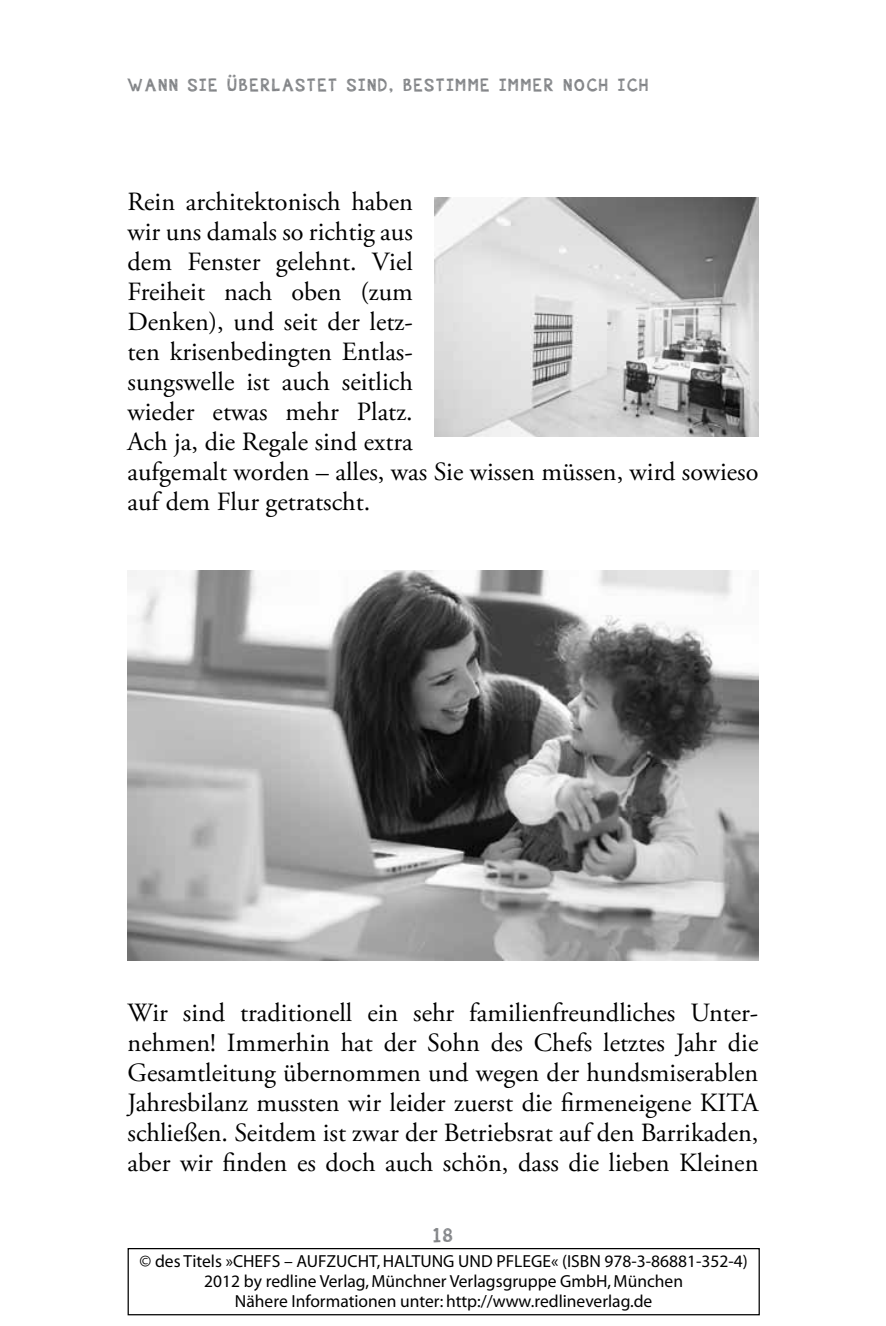
<style>
.page{position:relative;width:886px;height:1326px;background:#fff}
.page>*{position:absolute;margin:0;border:0;box-sizing:border-box;transform-origin:0 0}
.t1{font:26.25px/30px "Adobe Garamond Pro";color:#000}
.t2{font:20px "appleberry";color:#808285}
.t3{font:17.5px/20px "Myriad MM 400 600";color:#000;text-align:center}
.t4{font:17.5px "appleberry";letter-spacing:.13em;color:#808285}
</style>
<div class="page">
<div style="left:128px;top:1247px;width:632px;height:68px;border:1px solid #000"></div>
<img style="left:434px;top:198px;width:325px;height:238px">
<img style="left:128px;top:570px;width:630px;height:390px">
<p class="t4" style="left:128px;top:72px;width:522px">WANN SIE ÜBERLASTET SIND, BESTIMME IMMER NOCH ICH</p>
<p class="t1" style="left:128px;top:188px;width:632px">Rein architektonisch haben<br>wir uns damals so richtig aus<br>dem Fenster gelehnt. Viel<br>Freiheit nach oben (zum<br>Denken), und seit der letz-<br>ten krisenbedingten Entlas-<br>sungswelle ist auch seitlich<br>wieder etwas mehr Platz.<br>Ach ja, die Regale sind extra<br>aufgemalt worden – alles, was Sie wissen müssen, wird sowieso auf dem Flur getratscht.</p>
<p class="t1" style="left:128px;top:998px;width:632px;text-align:justify">Wir sind traditionell ein sehr familienfreundliches Unter&shy;nehmen! Immerhin hat der Sohn des Chefs letztes Jahr die Gesamtleitung übernommen und wegen der hundsmiserablen Jahresbilanz mussten wir leider zuerst die firmeneigene KITA schließen. Seitdem ist zwar der Betriebsrat auf den Barrikaden, aber wir finden es doch auch schön, dass die lieben Kleinen</p>
<p class="t2" style="left:433px;top:1220px;width:21px">18</p>
<p class="t3" style="left:139px;top:1252px;width:610px">© des Titels »Chefs – Aufzucht, Haltung und Pflege« (ISBN 978-3-86881-352-4)<br>2012 by redline Verlag, Münchner Verlagsgruppe GmbH, München<br>Nähere Informationen unter: http://www.redlineverlag.de</p>
</div>
